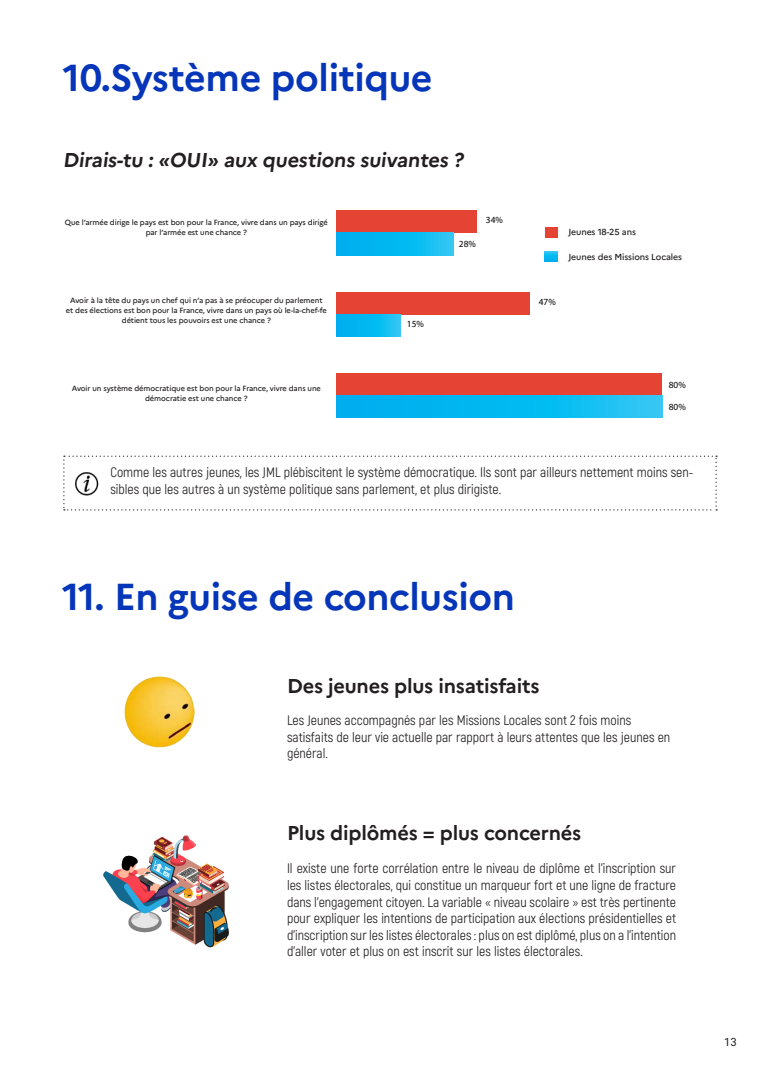
<style>
.page{position:relative;width:780px;height:1088px;background:#fff}
.page>*{position:absolute;margin:0;border:0;box-sizing:border-box;transform-origin:0 0}
.t1{font:700 37.5px "Marianne";letter-spacing:-.01em;color:#0535b8}
.t2{font:700 20px "Marianne";letter-spacing:-.01em;color:#231f20}
.t3{font:13.75px/16.5px "Akrobat";color:#231f20}
.t4{font:11.25px "Heebo";color:#231f20}
.t5{font:9.38px "Myriad Pro";color:#000}
.t6{font:500 8.75px "Marianne";letter-spacing:-.01em;color:#231f20}
.t7{font:500 7.5px/10px "Marianne";letter-spacing:-.01em;color:#231f20;text-align:center}
</style>
<div class="page">
<svg style="left:63px;top:456px;width:654px;height:54px"></svg>
<svg style="left:545px;top:251px;width:12px;height:11px"></svg>
<div style="left:545px;top:228px;width:12px;height:10px;background:#e54333"></div>
<div style="left:336px;top:211px;width:141px;height:22px;background:#e54333"></div>
<div style="left:336px;top:292px;width:194px;height:22px;background:#e54333"></div>
<div style="left:336px;top:373px;width:326px;height:22px;background:#e54333"></div>
<svg style="left:336px;top:233px;width:118px;height:22px;background:#0ab8f0"></svg>
<svg style="left:336px;top:314px;width:64px;height:22px"></svg>
<svg style="left:336px;top:395px;width:326px;height:22px;background:#0ab9f0"></svg>
<img style="left:74px;top:470px;width:26px;height:27px">
<img style="left:103px;top:836px;width:126px;height:112px">
<img style="left:125px;top:677px;width:70px;height:70px">
<p class="t1" style="left:63px;top:49px;width:371px">10.Système politique</p>
<p class="t2" style="left:63px;top:144px;width:406px">Dirais-tu : «OUI» aux questions suivantes ?</p>
<p class="t7" style="left:65px;top:216px;width:264px">Que l’armée dirige le pays est bon pour la France, vivre dans un pays dirigé par l’armée est une chance ?</p>
<p class="t5" style="left:459px;top:238px;width:19px">28%</p>
<p class="t5" style="left:486px;top:214px;width:19px">34%</p>
<p class="t7" style="left:66px;top:294px;width:262px">Avoir à la tête du pays un chef qui n’a pas à se préocuper du parlement et des élections est bon pour la France, vivre dans un pays où le-la-chef-fe détient tous les pouvoirs est une chance ?</p>
<p class="t5" style="left:407px;top:318px;width:19px">15%</p>
<p class="t7" style="left:72px;top:383px;width:251px">Avoir un système démocratique est bon pour la France, vivre dans une démocratie est une chance ?</p>
<p class="t6" style="left:568px;top:225px;width:69px">Jeunes 18-25 ans</p>
<p class="t6" style="left:568px;top:250px;width:115px">Jeunes des Missions Locales</p>
<p class="t5" style="left:538px;top:296px;width:19px">47%</p>
<p class="t5" style="left:668px;top:379px;width:19px">80%</p>
<p class="t5" style="left:668px;top:401px;width:19px">80%</p>
<p class="t3" style="left:110px;top:464px;width:584px">Comme les autres jeunes, les JML plébiscitent le système démocratique. Ils sont par ailleurs nettement moins sen&shy;sibles que les autres à un système politique sans parlement, et plus dirigiste.</p>
<p class="t1" style="left:62px;top:567px;width:454px">11. En guise de conclusion</p>
<p class="t2" style="left:287px;top:671px;width:254px">Des jeunes plus insatisfaits</p>
<p class="t3" style="left:287px;top:712px;width:384px">Les Jeunes accompagnés par les Missions Locales sont 2 fois moins satisfaits de leur vie actuelle par rapport à leurs attentes que les jeunes en général.</p>
<p class="t2" style="left:287px;top:818px;width:296px">Plus diplômés = plus concernés</p>
<p class="t3" style="left:287px;top:860px;width:390px;text-align:justify">Il existe une forte corrélation entre le niveau de diplôme et l’inscription sur les listes électorales, qui constitue un marqueur fort et une ligne de fracture dans l’engagement citoyen. La variable « niveau scolaire » est très pertinente pour expliquer les intentions de participation aux élections présidentielles et d’inscription sur les listes électorales : plus on est diplômé, plus on a l’intention d’aller voter et plus on est inscrit sur les listes électorales.</p>
<p class="t4" style="left:724px;top:1034px;width:14px">13</p>
</div>
